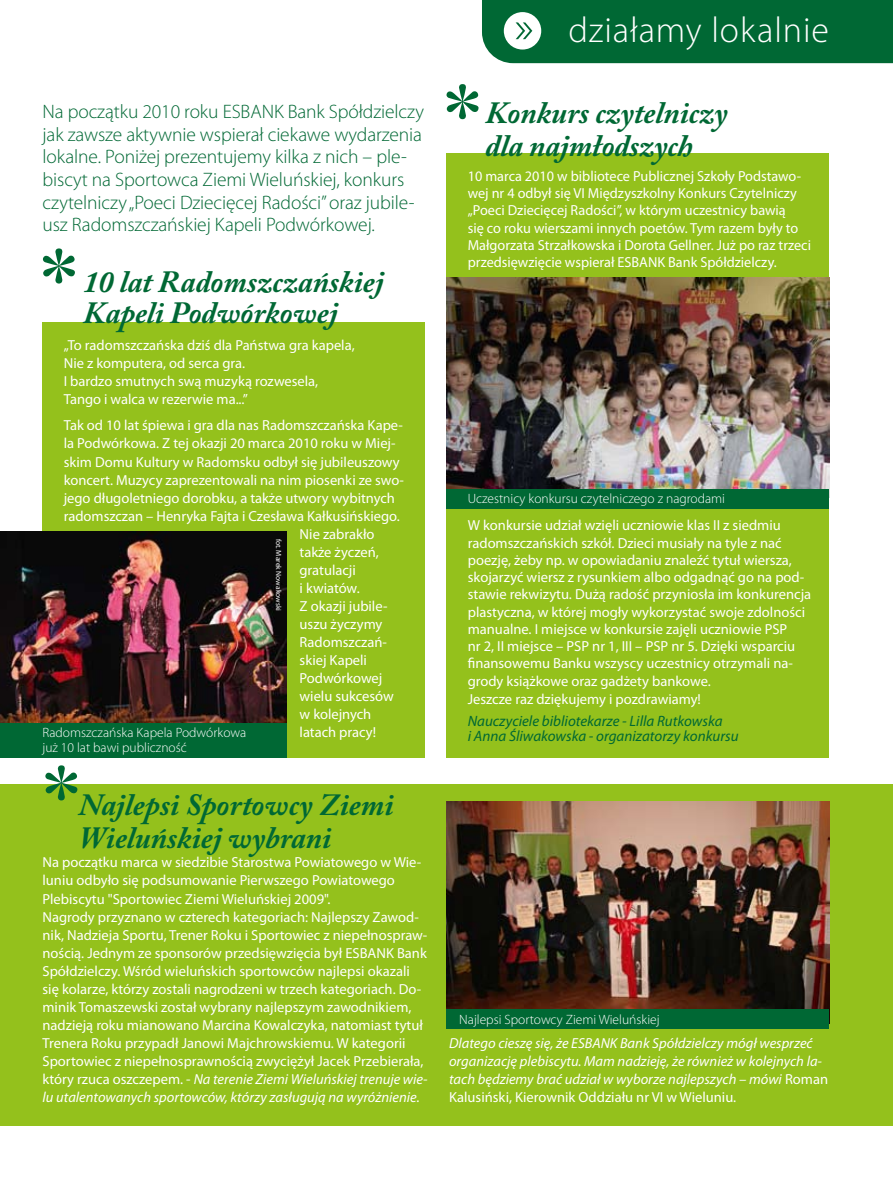
<style>
.page{position:relative;width:893px;height:1187px;background:#fff}
.page>*{position:absolute;margin:0;border:0;box-sizing:border-box;transform-origin:0 0}
.t1{font:300 36px "Myriad Pro";letter-spacing:.025em;color:#fff}
.t2{font:italic 700 30.75px/33px "Adobe Caslon Pro";color:#006834}
.t3{font:300 19.5px/22.5px "Myriad Pro";letter-spacing:-.005em;color:#006834}
.t4{font:italic 15px/15px "Myriad Pro";color:#006834}
.t5{font:14.55px/18px "Myriad Pro";color:#fff}
.t6{font:italic 14.55px/18px "Myriad Pro";color:#fff}
.t7{font:300 13.5px/15px "Myriad Pro";color:#fff}
.t8{font:7.5px "Myriad Pro";color:#fff}
.s1{font-style:italic}
.s2{font-style:normal}
</style>
<div class="page">
<div style="left:446px;top:153px;width:383px;height:604px;background:#94c11c"></div>
<div style="left:0;top:784px;width:893px;height:341px;background:#94c11c"></div>
<div style="left:43px;top:322px;width:382px;height:435px;background:#94c11c"></div>
<svg style="left:45px;top:765px;width:33px;height:35px"></svg>
<svg style="left:42px;top:248px;width:33px;height:35px"></svg>
<svg style="left:446px;top:84px;width:33px;height:35px"></svg>
<div style="left:482px;top:0;width:411px;height:63px;background:#006834"></div>
<img style="left:0;top:531px;width:287px;height:191px">
<div style="left:0;top:722px;width:287px;height:35px;background:#006834"></div>
<img style="left:446px;top:801px;width:383px;height:208px">
<div style="left:446px;top:1009px;width:383px;height:19px;background:#006834"></div>
<img style="left:446px;top:277px;width:383px;height:212px">
<div style="left:446px;top:489px;width:383px;height:19px;background:#006834"></div>
<p class="t3" style="left:43px;top:101px;width:383px">Na początku 2010 roku ESBANK Bank Spółdzielczy jak zawsze aktywnie wspierał ciekawe wydarzenia lokalne. Poniżej prezentujemy kilka z nich – ple&shy;biscyt na Sportowca Ziemi Wieluńskiej, konkurs czytelniczy „Poeci Dziecięcej Radości” oraz jubile&shy;usz Radomszczańskiej Kapeli Podwórkowej.</p>
<h2 class="t2" style="left:83px;top:265px;width:302px;line-height:31.5px">10 lat Radomszczańskiej<br>Kapeli Podwórkowej</h2>
<p class="t5" style="left:64px;top:336px;width:292px">„To radomszczańska dziś dla Państwa gra kapela, Nie z komputera, od serca gra.<br>I bardzo smutnych swą muzyką rozwesela, Tango i walca w rezerwie ma...”</p>
<p class="t5" style="left:64px;top:416px;width:341px">Tak od 10 lat śpiewa i gra dla nas Radomszczańska Kape-</p>
<p class="t5" style="left:64px;top:434px;width:333px">la Podwórkowa. Z tej okazji 20 marca 2010 roku w Miej-</p>
<p class="t5" style="left:64px;top:452px;width:337px">skim Domu Kultury w Radomsku odbył się jubileuszowy</p>
<p class="t5" style="left:64px;top:470px;width:342px">koncert. Muzycy zaprezentowali na nim piosenki ze swo-</p>
<p class="t5" style="left:64px;top:488px;width:333px">jego długoletniego dorobku, a także utwory wybitnych</p>
<p class="t5" style="left:64px;top:506px;width:337px">radomszczan – Henryka Fajta i Czesława Kałkusińskiego.</p>
<p class="t5" style="left:300px;top:524px;width:76px">Nie zabrakło</p>
<p class="t5" style="left:300px;top:542px;width:81px">także życzeń,</p>
<p class="t5" style="left:300px;top:560px;width:58px">gratulacji</p>
<p class="t5" style="left:300px;top:578px;width:62px">i kwiatów.</p>
<p class="t5" style="left:300px;top:596px;width:89px">Z okazji jubile-</p>
<p class="t5" style="left:300px;top:614px;width:84px">uszu życzymy</p>
<p class="t5" style="left:300px;top:632px;width:89px">Radomszczań-</p>
<p class="t5" style="left:300px;top:650px;width:69px">skiej Kapeli</p>
<p class="t5" style="left:300px;top:668px;width:84px">Podwórkowej</p>
<p class="t5" style="left:300px;top:686px;width:96px">wielu sukcesów</p>
<p class="t5" style="left:300px;top:704px;width:73px">w kolejnych</p>
<p class="t5" style="left:300px;top:722px;width:78px">latach pracy!</p>
<p class="t8" style="left:283px;top:538px;width:74px;rotate:90deg">fot. Marek Nowakowski</p>
<p class="t7" style="left:42px;top:725px;width:205px">Radomszczańska Kapela Podwórkowa już 10 lat bawi publiczność</p>
<h2 class="t2" style="left:79px;top:787px;width:316px">Najlepsi Sportowcy Ziemi<br>Wieluńskiej wybrani</h2>
<p class="t5" style="left:43px;top:853px;width:387px">Na początku marca w siedzibie Starostwa Powiatowego w Wie&shy;luniu odbyło się podsumowanie Pierwszego Powiatowego Plebiscytu "Sportowiec Ziemi Wieluńskiej 2009".<br>Nagrody przyznano w czterech kategoriach: Najlepszy Zawod&shy;nik, Nadzieja Sportu, Trener Roku i Sportowiec z niepełnospraw&shy;nością. Jednym ze sponsorów przedsięwzięcia był ESBANK Bank Spółdzielczy. Wśród wieluńskich sportowców najlepsi okazali się kolarze, którzy zostali nagrodzeni w trzech kategoriach. Do&shy;minik Tomaszewski został wybrany najlepszym zawodnikiem, nadzieją roku mianowano Marcina Kowalczyka, natomiast tytuł Trenera Roku przypadł Janowi Majchrowskiemu. W kategorii Sportowiec z niepełnosprawnością zwyciężył Jacek Przebierała, który rzuca oszczepem. - <span class="s1">Na terenie Ziemi Wieluńskiej trenuje wie&shy;lu utalentowanych sportowców, którzy zasługują na wyróżnienie.</span></p>
<h1 class="t1" style="left:568px;top:10px;width:262px">działamy lokalnie</h1>
<h2 class="t2" style="left:485px;top:96px;width:244px">Konkurs czytelniczy dla najmłodszych</h2>
<p class="t5" style="left:468px;top:167px;width:345px;line-height:17.2px">10 marca 2010 w bibliotece Publicznej Szkoły Podstawo&shy;wej nr 4 odbył się VI Międzyszkolny Konkurs Czytelniczy „Poeci Dziecięcej Radości”, w którym uczestnicy bawią<br>się co roku wierszami innych poetów. Tym razem były to Małgorzata Strzałkowska i Dorota Gellner. Już po raz trzeci przedsięwzięcie wspierał ESBANK Bank Spółdzielczy.</p>
<p class="t7" style="left:468px;top:491px;width:259px">Uczestnicy konkursu czytelniczego z nagrodami</p>
<p class="t5" style="left:468px;top:516px;width:345px;line-height:17.4px">W konkursie udział wzięli uczniowie klas II z siedmiu radomszczańskich szkół. Dzieci musiały na tyle z nać poezję, żeby np. w opowiadaniu znaleźć tytuł wiersza, skojarzyć wiersz z rysunkiem albo odgadnąć go na pod&shy;stawie rekwizytu. Dużą radość przyniosła im konkurencja plastyczna, w której mogły wykorzystać swoje zdolności manualne. I miejsce w konkursie zajęli uczniowie PSP<br>nr 2, II miejsce – PSP nr 1, III – PSP nr 5. Dzięki wsparciu finansowemu Banku wszyscy uczestnicy otrzymali na&shy;grody książkowe oraz gadżety bankowe.<br>Jeszcze raz dziękujemy i pozdrawiamy!</p>
<p class="t4" style="left:468px;top:713px;width:272px">Nauczyciele bibliotekarze - Lilla Rutkowska<br>i Anna Śliwakowska - organizatorzy konkursu</p>
<p class="t7" style="left:459px;top:1011px;width:202px">Najlepsi Sportowcy Ziemi Wieluńskiej</p>
<p class="t6" style="left:449px;top:1033px;width:381px">Dlatego cieszę się, że ESBANK Bank Spółdzielczy mógł wesprzeć organizację plebiscytu. Mam nadzieję, że również w kolejnych la&shy;tach będziemy brać udział w wyborze najlepszych – mówi <span class="s2">Roman Kalusiński, Kierownik Oddziału nr VI w Wieluniu.</span></p>
</div>
